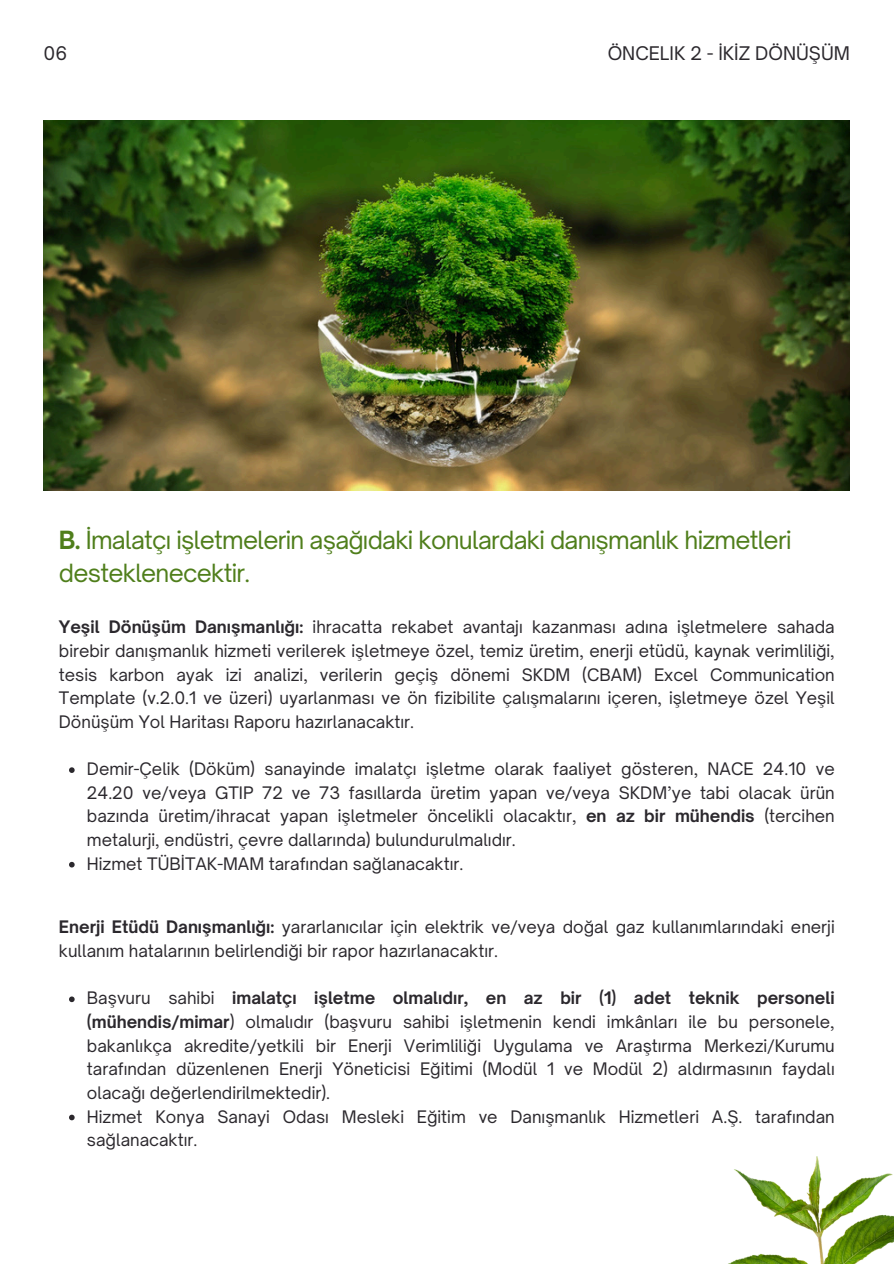
<style>
.page{position:relative;width:894px;height:1264px;background:#fff}
.page>*{position:absolute;margin:0;border:0;box-sizing:border-box;transform-origin:0 0}
.t1{font:24px/32.7px "Open Sauce One";letter-spacing:-.03em;color:#4f7e1b}
.t2{font:18px "Open Sauce One";color:#2b282d}
.t3{font:16.5px/23.7px "Open Sauce One";color:#2b282d;text-align:justify}
.s1{font-weight:700}
</style>
<div class="page">
<img style="left:44px;top:121px;width:805px;height:369px">
<img style="left:730px;top:1156px;width:163px;height:107px">
<svg style="left:69px;top:767px;width:6px;height:6px"></svg>
<svg style="left:69px;top:861px;width:6px;height:6px"></svg>
<svg style="left:69px;top:996px;width:6px;height:6px"></svg>
<svg style="left:69px;top:1114px;width:6px;height:6px"></svg>
<h1 class="t2" style="left:44px;top:42px;width:25px">06</h1>
<h2 class="t2" style="left:607px;top:42px;width:244px">ÖNCELIK 2 - İKİZ DÖNÜŞÜM</h2>
<p class="t1" style="left:59px;top:524px;width:733px"><span class="s1">B.</span> İmalatçı işletmelerin aşağıdaki konulardaki danışmanlık hizmetleri desteklenecektir.</p>
<p class="t3" style="left:59px;top:615px;width:777px"><span class="s1">Yeşil Dönüşüm Danışmanlığı:</span> ihracatta rekabet avantajı kazanması adına işletmelere sahada birebir danışmanlık hizmeti verilerek işletmeye özel, temiz üretim, enerji etüdü, kaynak verimliliği, tesis karbon ayak izi analizi, verilerin geçiş dönemi SKDM (CBAM) Excel Communication Template (v.2.0.1 ve üzeri) uyarlanması ve ön fizibilite çalışmalarını içeren, işletmeye özel Yeşil Dönüşüm Yol Haritası Raporu hazırlanacaktır.</p>
<p class="t3" style="left:87px;top:757px;width:749px">Demir-Çelik (Döküm) sanayinde imalatçı işletme olarak faaliyet gösteren, NACE 24.10 ve 24.20 ve/veya GTIP 72 ve 73 fasıllarda üretim yapan ve/veya SKDM’ye tabi olacak ürün bazında üretim/ihracat yapan işletmeler öncelikli olacaktır, <span class="s1">en az bir mühendis</span> (tercihen metalurji, endüstri, çevre dallarında) bulundurulmalıdır.</p>
<p class="t3" style="left:87px;top:851px;width:378px">Hizmet TÜBİTAK-MAM tarafından sağlanacaktır.</p>
<p class="t3" style="left:59px;top:915px;width:777px"><span class="s1">Enerji Etüdü Danışmanlığı:</span> yararlanıcılar için elektrik ve/veya doğal gaz kullanımlarındaki enerji kullanım hatalarının belirlendiği bir rapor hazırlanacaktır.</p>
<p class="t3" style="left:87px;top:986px;width:749px">Başvuru sahibi <span class="s1">imalatçı işletme olmalıdır, en az bir (1) adet teknik personeli (mühendis/mimar</span>) olmalıdır (başvuru sahibi işletmenin kendi imkânları ile bu personele, bakanlıkça akredite/yetkili bir Enerji Verimliliği Uygulama ve Araştırma Merkezi/Kurumu tarafından düzenlenen Enerji Yöneticisi Eğitimi (Modül 1 ve Modül 2) aldırmasının faydalı olacağı değerlendirilmektedir).</p>
<p class="t3" style="left:87px;top:1104px;width:749px">Hizmet Konya Sanayi Odası Mesleki Eğitim ve Danışmanlık Hizmetleri A.Ş. tarafından sağlanacaktır.</p>
</div>
